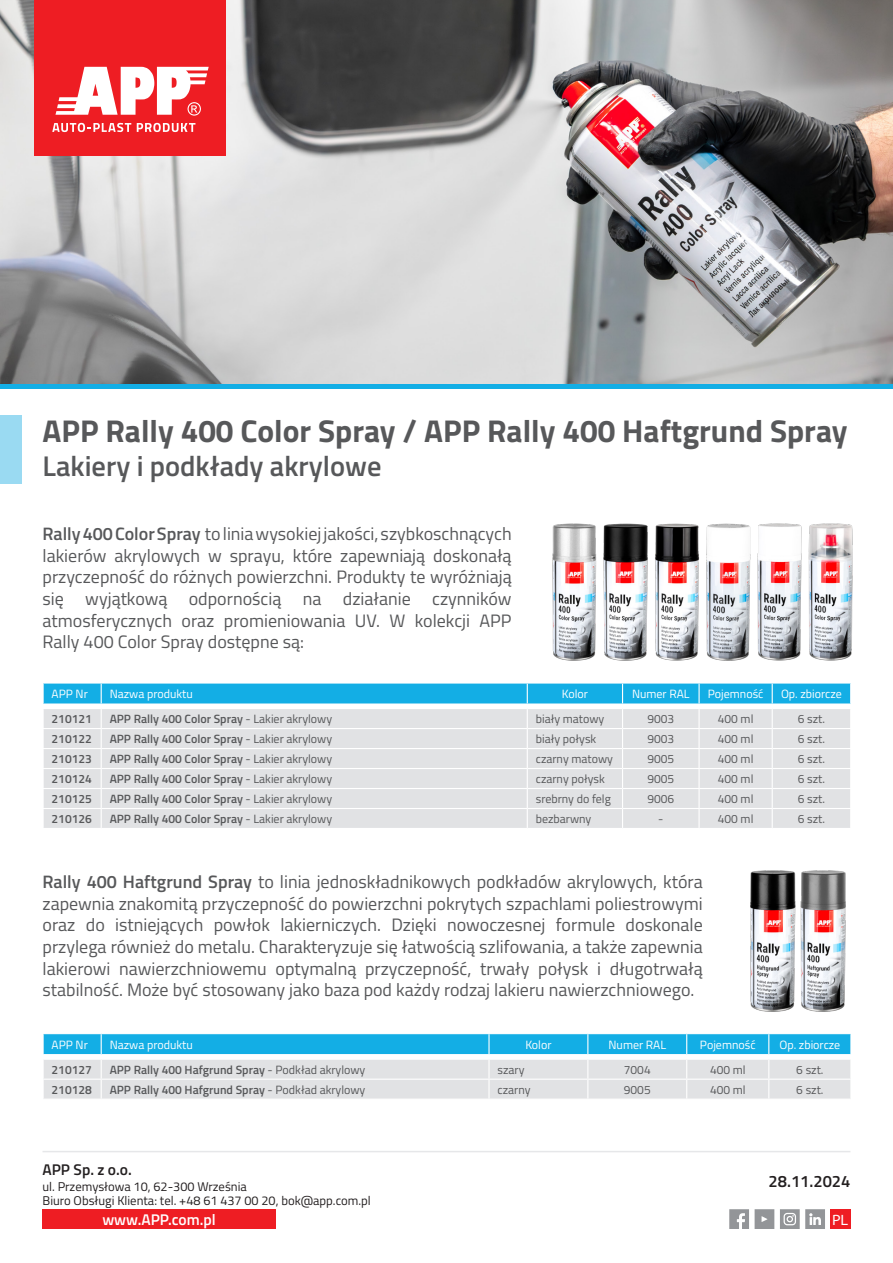
<style>
.page{position:relative;width:893px;height:1263px;background:#fff}
.page>*{position:absolute;margin:0;border:0;box-sizing:border-box;transform-origin:0 0}
.t1{font:700 31.5px "Titillium Web";color:#57585a}
.t2{font:600 28.5px "Titillium";color:#57585a}
.t3{font:18px/21.6px "Titillium";color:#57585a;text-align:justify}
.t4{font:600 16.5px "Titillium";color:#231f20}
.t5{font:600 15.45px "Titillium";color:#fff}
.t6{font:600 15.45px "Titillium";color:#231f20}
.t7{font:semi-expanded 15px "Myriad Pro";color:#fff}
.t8{font:12.75px "Titillium";color:#231f20}
.t9{font:600 12px "Titillium";color:#57585a}
.t10{font:12px "Titillium";color:#57585a}
.t11{font:12px "Titillium";color:#fff}
.s1{font-weight:600}
.s2{font-weight:400}
</style>
<div class="page">
<img style="left:0;top:0;width:893px;height:384px">
<hr style="left:0;top:384px;width:893px;height:4px;background:#13aee5">
<hr style="left:43px;top:1151px;width:807px;height:1px;background:#e6e7e9">
<svg style="left:729px;top:1209px;width:20px;height:20px"></svg>
<svg style="left:755px;top:1209px;width:19px;height:20px"></svg>
<svg style="left:780px;top:1209px;width:45px;height:20px"></svg>
<div style="left:43px;top:1209px;width:233px;height:20px;background:#ee1d23"></div>
<div style="left:830px;top:1209px;width:20px;height:20px;background:#ee1d23"></div>
<div style="left:35px;top:0;width:191px;height:156px;background:#ee1d23"></div>
<svg style="left:52px;top:123px;width:79px;height:9px"></svg>
<svg style="left:137px;top:123px;width:58px;height:9px"></svg>
<svg style="left:55px;top:67px;width:154px;height:49px"></svg>
<div style="left:0;top:415px;width:21px;height:69px;background:#9adaf2"></div>
<svg style="left:43px;top:683px;width:808px;height:145px;background:#cfdfe6"></svg>
<svg style="left:43px;top:1034px;width:808px;height:65px;background:#a6d5e7"></svg>
<img style="left:542px;top:523px;width:311px;height:176px">
<img style="left:750px;top:870px;width:96px;height:142px">
<p class="t1" style="left:43px;top:406px;width:807px">APP Rally 400 Color Spray / APP Rally 400 Haftgrund Spray</p>
<p class="t2" style="left:43px;top:444px;width:341px">Lakiery i podkłady akrylowe</p>
<p class="t3" style="left:43px;top:522px;width:471px"><span class="s1">Rally 400 Color Spray</span> to linia wysokiej jakości, szybkoschnących lakierów akrylowych w sprayu, które zapewniają doskonałą przyczepność do różnych powierzchni. Produkty te wyróżniają się wyjątkową odpornością na działanie czynników atmosferycznych oraz promieniowania UV. W kolekcji APP Rally 400 Color Spray dostępne są:</p>
<p class="t11" style="left:52px;top:685px;width:38px">APP Nr</p>
<p class="t11" style="left:110px;top:685px;width:85px">Nazwa produktu</p>
<p class="t11" style="left:562px;top:685px;width:28px">Kolor</p>
<p class="t11" style="left:632px;top:685px;width:59px">Numer RAL</p>
<p class="t11" style="left:708px;top:685px;width:57px">Pojemność</p>
<p class="t11" style="left:781px;top:685px;width:62px">Op. zbiorcze</p>
<p class="t9" style="left:52px;top:710px;width:42px">210121</p>
<p class="t9" style="left:110px;top:710px;width:224px">APP Rally 400 Color Spray <span class="s2">- Lakier akrylowy</span></p>
<p class="t10" style="left:536px;top:710px;width:70px">biały matowy</p>
<p class="t10" style="left:647px;top:710px;width:28px">9003</p>
<p class="t10" style="left:718px;top:710px;width:37px">400 ml</p>
<p class="t10" style="left:798px;top:710px;width:29px">6 szt.</p>
<p class="t9" style="left:52px;top:730px;width:42px">210122</p>
<p class="t9" style="left:110px;top:730px;width:224px">APP Rally 400 Color Spray <span class="s2">- Lakier akrylowy</span></p>
<p class="t10" style="left:536px;top:730px;width:62px">biały połysk</p>
<p class="t10" style="left:647px;top:730px;width:28px">9003</p>
<p class="t10" style="left:718px;top:730px;width:37px">400 ml</p>
<p class="t10" style="left:798px;top:730px;width:29px">6 szt.</p>
<p class="t9" style="left:52px;top:750px;width:42px">210123</p>
<p class="t9" style="left:110px;top:750px;width:224px">APP Rally 400 Color Spray <span class="s2">- Lakier akrylowy</span></p>
<p class="t10" style="left:536px;top:750px;width:79px">czarny matowy</p>
<p class="t10" style="left:647px;top:750px;width:28px">9005</p>
<p class="t10" style="left:718px;top:750px;width:37px">400 ml</p>
<p class="t10" style="left:798px;top:750px;width:29px">6 szt.</p>
<p class="t9" style="left:52px;top:770px;width:42px">210124</p>
<p class="t9" style="left:110px;top:770px;width:224px">APP Rally 400 Color Spray <span class="s2">- Lakier akrylowy</span></p>
<p class="t10" style="left:536px;top:770px;width:71px">czarny połysk</p>
<p class="t10" style="left:647px;top:770px;width:28px">9005</p>
<p class="t10" style="left:718px;top:770px;width:37px">400 ml</p>
<p class="t10" style="left:798px;top:770px;width:29px">6 szt.</p>
<p class="t9" style="left:52px;top:790px;width:42px">210125</p>
<p class="t9" style="left:110px;top:790px;width:224px">APP Rally 400 Color Spray <span class="s2">- Lakier akrylowy</span></p>
<p class="t10" style="left:536px;top:790px;width:77px">srebrny do felg</p>
<p class="t10" style="left:647px;top:790px;width:28px">9006</p>
<p class="t10" style="left:718px;top:790px;width:37px">400 ml</p>
<p class="t10" style="left:798px;top:790px;width:29px">6 szt.</p>
<p class="t9" style="left:52px;top:810px;width:42px">210126</p>
<p class="t9" style="left:110px;top:810px;width:224px">APP Rally 400 Color Spray <span class="s2">- Lakier akrylowy</span></p>
<p class="t10" style="left:536px;top:810px;width:57px">bezbarwny</p>
<p class="t10" style="left:658px;top:810px;width:7px">-</p>
<p class="t10" style="left:718px;top:810px;width:37px">400 ml</p>
<p class="t10" style="left:798px;top:810px;width:29px">6 szt.</p>
<p class="t3" style="left:43px;top:870px;width:662px"><span class="s1">Rally 400 Haftgrund Spray</span> to linia jednoskładnikowych podkładów akrylowych, która zapewnia znakomitą przyczepność do powierzchni pokrytych szpachlami poliestrowymi oraz do istniejących powłok lakierniczych. Dzięki nowoczesnej formule doskonale przylega również do metalu. Charakteryzuje się łatwością szlifowania, a także zapewnia lakierowi nawierzchniowemu optymalną przyczepność, trwały połysk i długotrwałą stabilność. Może być stosowany jako baza pod każdy rodzaj lakieru nawierzchniowego.</p>
<p class="t11" style="left:52px;top:1036px;width:38px">APP Nr</p>
<p class="t11" style="left:110px;top:1036px;width:85px">Nazwa produktu</p>
<p class="t11" style="left:525px;top:1036px;width:28px">Kolor</p>
<p class="t11" style="left:608px;top:1036px;width:59px">Numer RAL</p>
<p class="t11" style="left:700px;top:1036px;width:57px">Pojemność</p>
<p class="t11" style="left:779px;top:1036px;width:62px">Op. zbiorcze</p>
<p class="t9" style="left:52px;top:1060px;width:42px">210127</p>
<p class="t9" style="left:110px;top:1060px;width:257px">APP Rally 400 Hafgrund Spray <span class="s2">- Podkład akrylowy</span></p>
<p class="t10" style="left:497px;top:1061px;width:28px">szary</p>
<p class="t10" style="left:624px;top:1061px;width:28px">7004</p>
<p class="t10" style="left:710px;top:1061px;width:37px">400 ml</p>
<p class="t10" style="left:796px;top:1061px;width:29px">6 szt.</p>
<p class="t9" style="left:52px;top:1080px;width:42px">210128</p>
<p class="t9" style="left:110px;top:1080px;width:257px">APP Rally 400 Hafgrund Spray <span class="s2">- Podkład akrylowy</span></p>
<p class="t10" style="left:497px;top:1081px;width:35px">czarny</p>
<p class="t10" style="left:624px;top:1081px;width:28px">9005</p>
<p class="t10" style="left:710px;top:1081px;width:37px">400 ml</p>
<p class="t10" style="left:796px;top:1081px;width:29px">6 szt.</p>
<p class="t6" style="left:43px;top:1158px;width:91px">APP Sp. z o.o.</p>
<p class="t8" style="left:43px;top:1177px;width:206px">ul. Przemysłowa 10, 62-300 Września</p>
<p class="t8" style="left:43px;top:1191px;width:330px">Biuro Obsługi Klienta: tel. +48 61 437 00 20, bok@app.com.pl</p>
<p class="t5" style="left:102px;top:1208px;width:115px">www.APP.com.pl</p>
<p class="t7" style="left:832px;top:1210px;width:18px">PL</p>
<p class="t4" style="left:769px;top:1169px;width:83px">28.11.2024</p>
</div>
